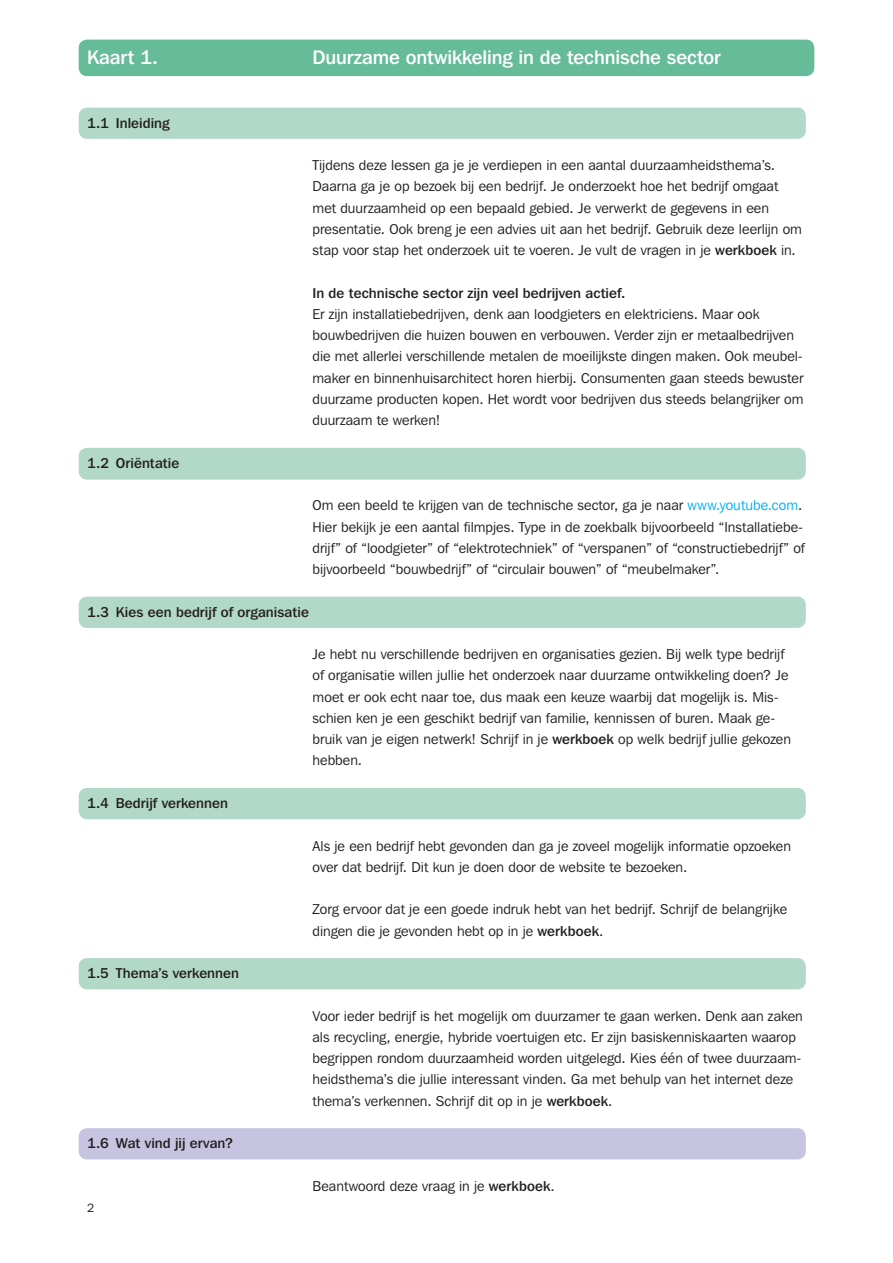
<style>
.page{position:relative;width:893px;height:1263px;background:#fff}
.page>*{position:absolute;margin:0;border:0;box-sizing:border-box;transform-origin:0 0}
.t1{font:500 19.5px "Franklin Gothic IT Cby BT";letter-spacing:-.005em;color:#fff}
.t2{font:14.25px/21.3px "Franklin Gothic IT Cby BT";color:#231f20}
.t3{font:500 14.25px "Franklin Gothic IT Cby BT";letter-spacing:.005em;color:#231f20}
.t4{font:12px "Franklin Gothic IT Cby BT";color:#231f20}
.s1{font-weight:500}
.s2{color:#00aeef}
</style>
<div class="page">
<div style="left:79px;top:40px;width:735px;height:36px;background:#6b9;border-radius:9px"></div>
<div style="left:79px;top:108px;width:727px;height:31px;background:#b2d9c7;border-radius:9px"></div>
<div style="left:79px;top:448px;width:727px;height:32px;background:#b2d9c7;border-radius:9px"></div>
<div style="left:79px;top:597px;width:727px;height:31px;background:#b2d9c7;border-radius:9px"></div>
<div style="left:79px;top:788px;width:727px;height:31px;background:#b2d9c7;border-radius:9px"></div>
<div style="left:79px;top:958px;width:727px;height:31px;background:#b2d9c7;border-radius:9px"></div>
<div style="left:79px;top:1128px;width:727px;height:31px;background:#c6c4e1;border-radius:9px"></div>
<h1 class="t1" style="left:87px;top:45px;width:72px">Kaart 1.</h1>
<h1 class="t1" style="left:313px;top:45px;width:410px">Duurzame ontwikkeling in de technische sector</h1>
<p class="t3" style="left:87px;top:114px;width:84px">1.1 Inleiding</p>
<p class="t3" style="left:87px;top:454px;width:94px">1.2 Oriëntatie</p>
<p class="t2" style="left:313px;top:154px;width:491px">Tijdens deze lessen ga je je verdiepen in een aantal duurzaamheidsthema’s.<br>Daarna ga je op bezoek bij een bedrijf. Je onderzoekt hoe het bedrijf omgaat met duurzaamheid op een bepaald gebied. Je verwerkt de gegevens in een presentatie. Ook breng je een advies uit aan het bedrijf. Gebruik deze leerlijn om stap voor stap het onderzoek uit te voeren. Je vult de vragen in je <span class="s1">werkboek</span> in.</p>
<p class="t3" style="left:313px;top:284px;width:315px">In de technische sector zijn veel bedrijven actief.</p>
<p class="t2" style="left:313px;top:303px;width:493px">Er zijn installatiebedrijven, denk aan loodgieters en elektriciens. Maar ook bouwbedrijven die huizen bouwen en verbouwen. Verder zijn er metaalbedrijven die met allerlei verschillende metalen de moeilijkste dingen maken. Ook meubel&shy;maker en binnenhuisarchitect horen hierbij. Consumenten gaan steeds bewuster duurzame producten kopen. Het wordt voor bedrijven dus steeds belangrijker om duurzaam te werken!</p>
<p class="t2" style="left:313px;top:494px;width:494px">Om een beeld te krijgen van de technische sector, ga je naar <span class="s2">www.youtube.com</span>.<br>Hier bekijk je een aantal filmpjes. Type in de zoekbalk bijvoorbeeld “Installatiebe&shy;drijf” of “loodgieter” of “elektrotechniek” of “verspanen” of “constructiebedrijf” of bijvoorbeeld “bouwbedrijf” of “circulair bouwen” of “meubelmaker”.</p>
<p class="t3" style="left:87px;top:603px;width:223px">1.3 Kies een bedrijf of organisatie</p>
<p class="t3" style="left:87px;top:794px;width:142px">1.4 Bedrijf verkennen</p>
<p class="t3" style="left:87px;top:964px;width:153px">1.5 Thema’s verkennen</p>
<p class="t3" style="left:87px;top:1134px;width:147px">1.6 Wat vind jij ervan?</p>
<p class="t4" style="left:87px;top:1200px;width:9px">2</p>
<p class="t2" style="left:313px;top:643px;width:480px">Je hebt nu verschillende bedrijven en organisaties gezien. Bij welk type bedrijf of organisatie willen jullie het onderzoek naar duurzame ontwikkeling doen? Je moet er ook echt naar toe, dus maak een keuze waarbij dat mogelijk is. Mis&shy;schien ken je een geschikt bedrijf van familie, kennissen of buren. Maak ge&shy;bruik van je eigen netwerk! Schrijf in je <span class="s1">werkboek</span> op welk bedrijf jullie gekozen hebben.</p>
<p class="t2" style="left:313px;top:835px;width:480px">Als je een bedrijf hebt gevonden dan ga je zoveel mogelijk informatie opzoeken over dat bedrijf. Dit kun je doen door de website te bezoeken.</p>
<p class="t2" style="left:313px;top:898px;width:476px">Zorg ervoor dat je een goede indruk hebt van het bedrijf. Schrijf de belangrijke dingen die je gevonden hebt op in je <span class="s1">werkboek</span>.</p>
<p class="t2" style="left:313px;top:1005px;width:492px">Voor ieder bedrijf is het mogelijk om duurzamer te gaan werken. Denk aan zaken als recycling, energie, hybride voertuigen etc. Er zijn basiskenniskaarten waarop begrippen rondom duurzaamheid worden uitgelegd. Kies één of twee duurzaam&shy;heidsthema’s die jullie interessant vinden. Ga met behulp van het internet deze thema’s verkennen. Schrijf dit op in je <span class="s1">werkboek</span>.</p>
<p class="t2" style="left:313px;top:1175px;width:244px">Beantwoord deze vraag in je <span class="s1">werkboek</span>.</p>
</div>
